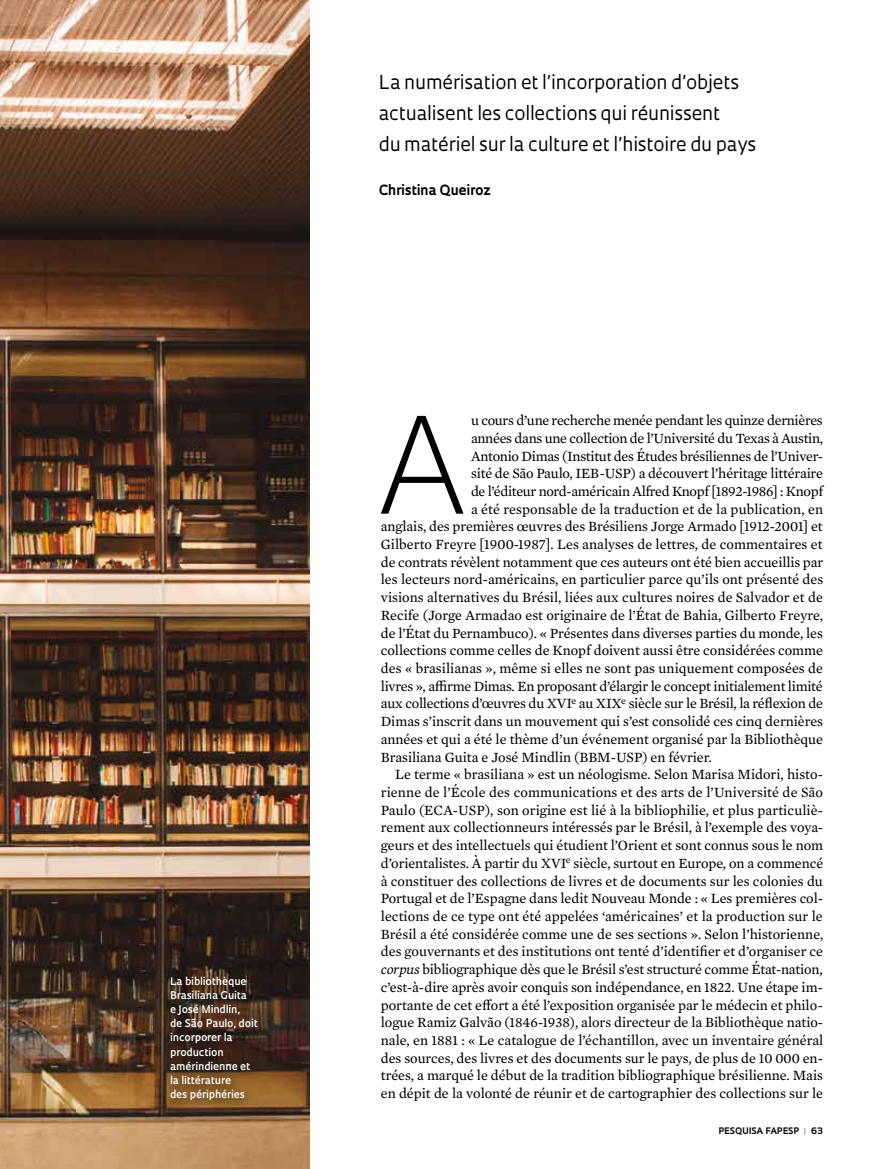
<style>
.page{position:relative;width:885px;height:1169px;background:#fff}
.page>*{position:absolute;margin:0;border:0;box-sizing:border-box;transform-origin:0 0}
.t1{font:300 129.75px "Oculum";color:#000}
.t2{font:18.75px/30.9px "Oculum";letter-spacing:-.01em;color:#000}
.t3{font:14.4px "Mercury Text G2";letter-spacing:-.005em;color:#000}
.t4{font:14.4px "Mercury Text G2";letter-spacing:-.025em;color:#000}
.t5{font:700 13.65px "Oculum";letter-spacing:-.005em;color:#000}
.t6{font:600 10.35px/14.1px "Oculum";color:#fff}
.t7{font:700 8.7px "Oculum";letter-spacing:.015em;color:#000}
.s1{font-style:italic}
.s2{color:#9d9d9c}
</style>
<div class="page">
<img style="left:0;top:0;width:310px;height:1168px">
<div style="left:165px;top:971px;width:104px;height:140px;background:#000;opacity:.75"></div>
<p class="t6" style="left:170px;top:973px;width:89px">La bibliothèque<br>Brasiliana Guita<br>e José Mindlin,<br>de São Paulo, doit incorporer la production amérindienne et la littérature<br>des périphéries</p>
<h2 class="t2" style="left:379px;top:65px;width:379px">La numérisation et l’incorporation d’objets actualisent les collections qui réunissent<br>du matériel sur la culture et l’histoire du pays</h2>
<p class="t5" style="left:379px;top:180px;width:114px">Christina Queiroz</p>
<h1 class="t1" style="left:378px;top:376px;width:94px">A</h1>
<p class="t3" style="left:471px;top:410px;width:353px">u cours d’une recherche menée pendant les quinze dernières</p>
<p class="t3" style="left:471px;top:427px;width:354px">années dans une collection de l’Université du Texas à Austin,</p>
<p class="t3" style="left:471px;top:445px;width:354px">Antonio Dimas (Institut des Études brésiliennes de l’Univer-</p>
<p class="t3" style="left:471px;top:463px;width:354px">sité de São Paulo, IEB-USP) a découvert l’héritage littéraire</p>
<p class="t4" style="left:471px;top:481px;width:354px">de l’éditeur nord-américain Alfred Knopf [1892-1986] : Knopf</p>
<p class="t3" style="left:471px;top:498px;width:354px">a été responsable de la traduction et de la publication, en</p>
<p class="t3" style="left:381px;top:516px;width:443px">anglais, des premières œuvres des Brésiliens Jorge Armado [1912-2001] et</p>
<p class="t3" style="left:381px;top:534px;width:443px">Gilberto Freyre [1900-1987]. Les analyses de lettres, de commentaires et</p>
<p class="t3" style="left:381px;top:551px;width:444px">de contrats révèlent notamment que ces auteurs ont été bien accueillis par</p>
<p class="t3" style="left:381px;top:569px;width:444px">les lecteurs nord-américains, en particulier parce qu’ils ont présenté des</p>
<p class="t3" style="left:381px;top:587px;width:444px">visions alternatives du Brésil, liées aux cultures noires de Salvador et de</p>
<p class="t3" style="left:381px;top:604px;width:444px">Recife (Jorge Armadao est originaire de l’État de Bahia, Gilberto Freyre,</p>
<p class="t3" style="left:381px;top:622px;width:444px">de l’État du Pernambuco). « Présentes dans diverses parties du monde, les</p>
<p class="t3" style="left:381px;top:640px;width:444px">collections comme celles de Knopf doivent aussi être considérées comme</p>
<p class="t3" style="left:381px;top:658px;width:444px">des « brasilianas », même si elles ne sont pas uniquement composées de</p>
<p class="t3" style="left:381px;top:675px;width:443px">livres », affirme Dimas. En proposant d’élargir le concept initialement limité</p>
<p class="t3" style="left:381px;top:693px;width:444px">aux collections d’œuvres du XVI<sup>e</sup> au XIX<sup>e</sup> siècle sur le Brésil, la réflexion de</p>
<p class="t3" style="left:381px;top:711px;width:444px">Dimas s’inscrit dans un mouvement qui s’est consolidé ces cinq dernières</p>
<p class="t3" style="left:381px;top:728px;width:444px">années et qui a été le thème d’un événement organisé par la Bibliothèque</p>
<p class="t3" style="left:381px;top:746px;width:332px">Brasiliana Guita e José Mindlin (BBM-USP) en février.</p>
<p class="t3" style="left:395px;top:764px;width:429px">Le terme « brasiliana » est un néologisme. Selon Marisa Midori, histo-</p>
<p class="t3" style="left:381px;top:782px;width:444px">rienne de l’École des communications et des arts de l’Université de São</p>
<p class="t3" style="left:381px;top:799px;width:444px">Paulo (ECA-USP), son origine est lié à la bibliophilie, et plus particuliè-</p>
<p class="t3" style="left:381px;top:817px;width:444px">rement aux collectionneurs intéressés par le Brésil, à l’exemple des voya-</p>
<p class="t3" style="left:381px;top:835px;width:444px">geurs et des intellectuels qui étudient l’Orient et sont connus sous le nom</p>
<p class="t3" style="left:381px;top:852px;width:444px">d’orientalistes. À partir du XVI<sup>e</sup> siècle, surtout en Europe, on a commencé</p>
<p class="t3" style="left:381px;top:870px;width:444px">à constituer des collections de livres et de documents sur les colonies du</p>
<p class="t3" style="left:381px;top:888px;width:444px">Portugal et de l’Espagne dans ledit Nouveau Monde : « Les premières col-</p>
<p class="t3" style="left:381px;top:905px;width:443px">lections de ce type ont été appelées ‘américaines’ et la production sur le</p>
<p class="t3" style="left:381px;top:923px;width:444px">Brésil a été considérée comme une de ses sections ». Selon l’historienne,</p>
<p class="t3" style="left:381px;top:941px;width:444px">des gouvernants et des institutions ont tenté d’identifier et d’organiser ce</p>
<p class="t3" style="left:381px;top:959px;width:443px"><span class="s1">corpus</span> bibliographique dès que le Brésil s’est structuré comme État-nation,</p>
<p class="t3" style="left:381px;top:976px;width:444px">c’est-à-dire après avoir conquis son indépendance, en 1822. Une étape im-</p>
<p class="t3" style="left:381px;top:994px;width:444px">portante de cet effort a été l’exposition organisée par le médecin et philo-</p>
<p class="t3" style="left:381px;top:1012px;width:444px">logue Ramiz Galvão (1846-1938), alors directeur de la Bibliothèque natio-</p>
<p class="t3" style="left:381px;top:1029px;width:444px">nale, en 1881 : « Le catalogue de l’échantillon, avec un inventaire général</p>
<p class="t3" style="left:381px;top:1047px;width:444px">des sources, des livres et des documents sur le pays, de plus de 10 000 en-</p>
<p class="t3" style="left:381px;top:1065px;width:444px">trées, a marqué le début de la tradition bibliographique brésilienne. Mais</p>
<p class="t3" style="left:381px;top:1082px;width:444px">en dépit de la volonté de réunir et de cartographier des collections sur le</p>
<p class="t7" style="left:718px;top:1124px;width:106px">PESQUISA FAPESP <span class="s2">|</span> 63</p>
</div>
